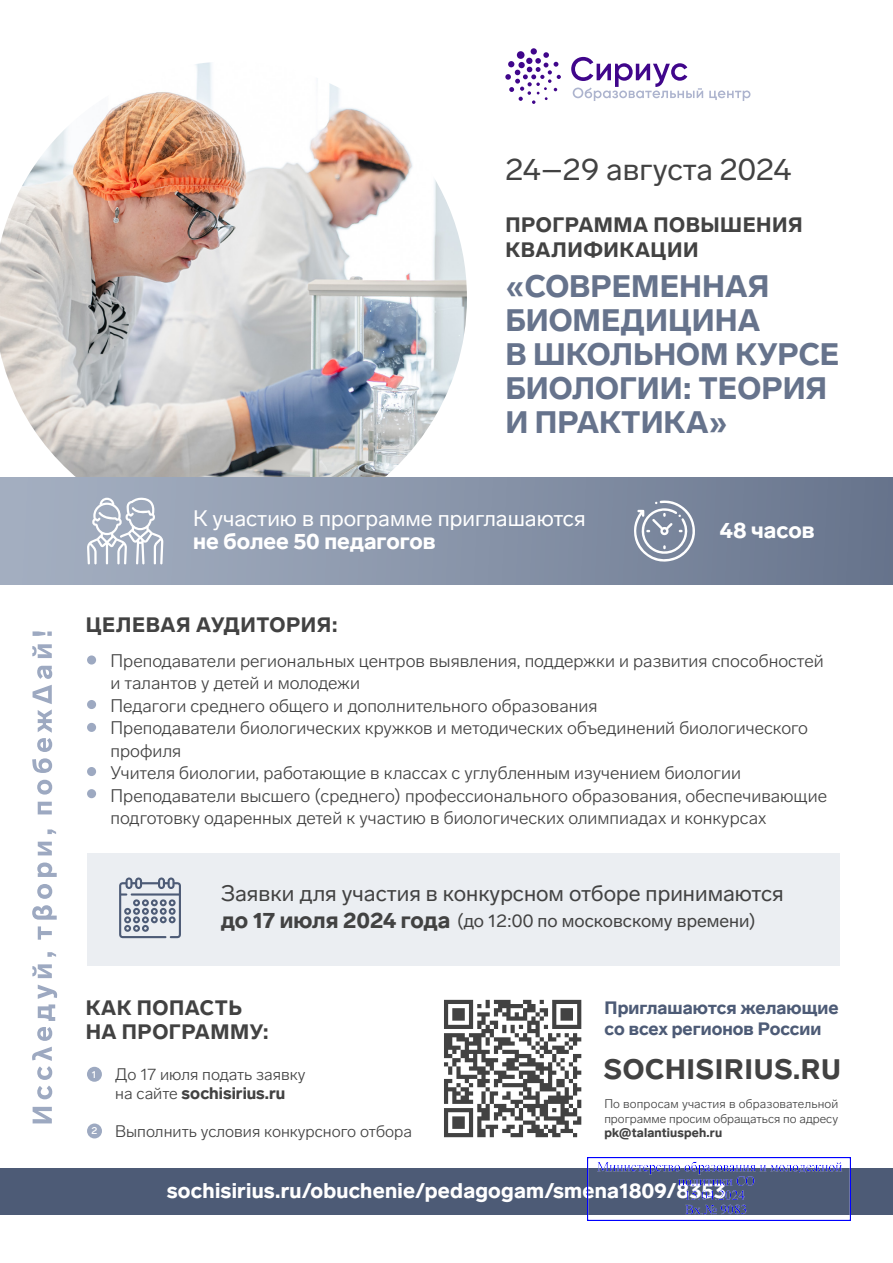
<style>
.page{position:relative;width:893px;height:1263px;background:#fff}
.page>*{position:absolute;margin:0;border:0;box-sizing:border-box;transform-origin:0 0}
.t1{font:30.9px "Lab Grotesque";color:#424242}
.t2{font:900 30.6px/33.8px "Lab Grotesque";color:#66738c}
.t3{font:900 27.75px "Lab Grotesque";letter-spacing:.025em;color:#424242}
.t4{font:22.2px "Lab Grotesque";color:#424242}
.t5{font:22.2px "Lab Grotesque";color:#fff}
.t6{font:900 22.2px "Lab Grotesque";color:#fff}
.t7{font:900 22.2px "Lab Grotesque";letter-spacing:-.015em;color:#424242}
.t8{font:900 21px "Lab Grotesque";letter-spacing:.01em;color:#fff}
.t9{font:900 20.55px/24.8px "Lab Grotesque";letter-spacing:.025em;color:#424242}
.t10{font:18.15px "Lab Grotesque";color:#424242}
.t11{font:300 18px/22.5px "Lab Grotesque";color:#424242}
.t12{font:900 17.7px/21.3px "Lab Grotesque";color:#4d5b76}
.t13{font:300 16.5px/19.8px "Lab Grotesque";color:#424242}
.t14{font:300 12.45px/14.9px "Lab Grotesque";color:#424242}
.t15{font:900 12.45px "Lab Grotesque";letter-spacing:.01em;color:#424242}
.t16{font:500 10.05px "Lab Grotesque";color:#fff}
.s1{font-weight:900}
</style>
<div class="page">
<img style="left:0;top:62px;width:467px;height:416px">
<div style="left:87px;top:853px;width:752px;height:113px;background:#ebeef2"></div>
<div style="left:0;top:478px;width:893px;height:106px;background:linear-gradient(to right,#a8b2c4,#69768e)"></div>
<div style="left:0;top:1168px;width:893px;height:47px;background:#4d5b76"></div>
<svg style="left:33px;top:1107px;width:19px;height:16px"></svg>
<svg style="left:32px;top:1047px;width:20px;height:52px"></svg>
<svg style="left:37px;top:1027px;width:15px;height:14px"></svg>
<svg style="left:38px;top:984px;width:19px;height:37px"></svg>
<svg style="left:32px;top:964px;width:20px;height:14px"></svg>
<svg style="left:47px;top:952px;width:9px;height:5px"></svg>
<svg style="left:38px;top:926px;width:14px;height:14px"></svg>
<svg style="left:32px;top:905px;width:25px;height:15px"></svg>
<svg style="left:37px;top:884px;width:15px;height:15px"></svg>
<svg style="left:37px;top:862px;width:20px;height:15px"></svg>
<svg style="left:38px;top:842px;width:14px;height:13px"></svg>
<svg style="left:47px;top:829px;width:9px;height:5px"></svg>
<svg style="left:38px;top:802px;width:14px;height:12px"></svg>
<svg style="left:37px;top:780px;width:15px;height:15px"></svg>
<svg style="left:32px;top:758px;width:20px;height:15px"></svg>
<svg style="left:33px;top:685px;width:19px;height:67px"></svg>
<svg style="left:37px;top:666px;width:15px;height:13px"></svg>
<svg style="left:32px;top:644px;width:20px;height:14px"></svg>
<svg style="left:33px;top:631px;width:19px;height:5px"></svg>
<svg style="left:505px;top:48px;width:56px;height:56px"></svg>
<svg style="left:709px;top:91px;width:41px;height:10px"></svg>
<svg style="left:571px;top:57px;width:132px;height:44px"></svg>
<div style="left:87px;top:1067px;width:15px;height:15px;background:#9da9c1;border-radius:50%"></div>
<div style="left:87px;top:1123px;width:15px;height:15px;background:#9da9c1;border-radius:50%"></div>
<svg style="left:119px;top:877px;width:62px;height:61px"></svg>
<svg style="left:633px;top:500px;width:63px;height:63px"></svg>
<svg style="left:87px;top:497px;width:76px;height:67px"></svg>
<div style="left:87px;top:655px;width:9px;height:9px;background:#9da9c1;border-radius:50%"></div>
<div style="left:87px;top:700px;width:9px;height:9px;background:#9da9c1;border-radius:50%"></div>
<div style="left:87px;top:723px;width:9px;height:9px;background:#9da9c1;border-radius:50%"></div>
<div style="left:87px;top:767px;width:9px;height:9px;background:#9da9c1;border-radius:50%"></div>
<div style="left:87px;top:789px;width:9px;height:9px;background:#9da9c1;border-radius:50%"></div>
<svg style="left:444px;top:1000px;width:137px;height:137px"></svg>
<img style="left:587px;top:1158px;width:263px;height:62px">
<h1 class="t1" style="left:505px;top:151px;width:288px">24–29 августа 2024</h1>
<p class="t9" style="left:505px;top:213px;width:299px">ПРОГРАММА ПОВЫШЕНИЯ<br>КВАЛИФИКАЦИИ</p>
<h2 class="t2" style="left:505px;top:270px;width:336px">«СОВРЕМЕННАЯ<br>БИОМЕДИЦИНА<br>В ШКОЛЬНОМ КУРСЕ<br>БИОЛОГИИ: ТЕОРИЯ<br>И ПРАКТИКА»</h2>
<p class="t5" style="left:193px;top:505px;width:394px">К участию в программе приглашаются</p>
<p class="t6" style="left:193px;top:528px;width:244px">не более 50 педагогов</p>
<p class="t6" style="left:720px;top:517px;width:96px">48 часов</p>
<p class="t9" style="left:86px;top:613px;width:254px">ЦЕЛЕВАЯ АУДИТОРИЯ:</p>
<p class="t11" style="left:111px;top:649px;width:718px">Преподаватели региональных центров выявления, поддержки и развития способностей и талантов у детей и молодежи<br>Педагоги среднего общего и дополнительного образования<br>Преподаватели биологических кружков и методических объединений биологического профиля<br>Учителя биологии, работающие в классах с углубленным изучением биологии Преподаватели высшего (среднего) профессионального образования, обеспечивающие подготовку одаренных детей к участию в биологических олимпиадах и конкурсах</p>
<p class="t4" style="left:221px;top:880px;width:564px">Заявки для участия в конкурсном отборе принимаются</p>
<p class="t7" style="left:221px;top:907px;width:231px">до 17 июля 2024 года</p>
<p class="t10" style="left:457px;top:910px;width:300px">(до 12:00 по московскому времени)</p>
<p class="t9" style="left:86px;top:995px;width:185px">КАК ПОПАСТЬ<br>НА ПРОГРАММУ:</p>
<p class="t13" style="left:115px;top:1064px;width:192px">До 17 июля подать заявку на сайте <span class="s1">sochisirius.ru</span></p>
<p class="t13" style="left:115px;top:1122px;width:298px">Выполнить условия конкурсного отбора</p>
<p class="t16" style="left:92px;top:1068px;width:6px">1</p>
<p class="t16" style="left:91px;top:1125px;width:7px">2</p>
<p class="t12" style="left:605px;top:997px;width:235px">Приглашаются желающие со всех регионов России</p>
<h3 class="t3" style="left:604px;top:1053px;width:239px">SOCHISIRIUS.RU</h3>
<p class="t14" style="left:604px;top:1096px;width:235px">По вопросам участия в образовательной программе просим обращаться по адресу</p>
<p class="t15" style="left:604px;top:1126px;width:119px">pk@talantiuspeh.ru</p>
<p class="t8" style="left:167px;top:1178px;width:561px">sochisirius.ru/obuchenie/pedagogam/smena1809/8353</p>
</div>
